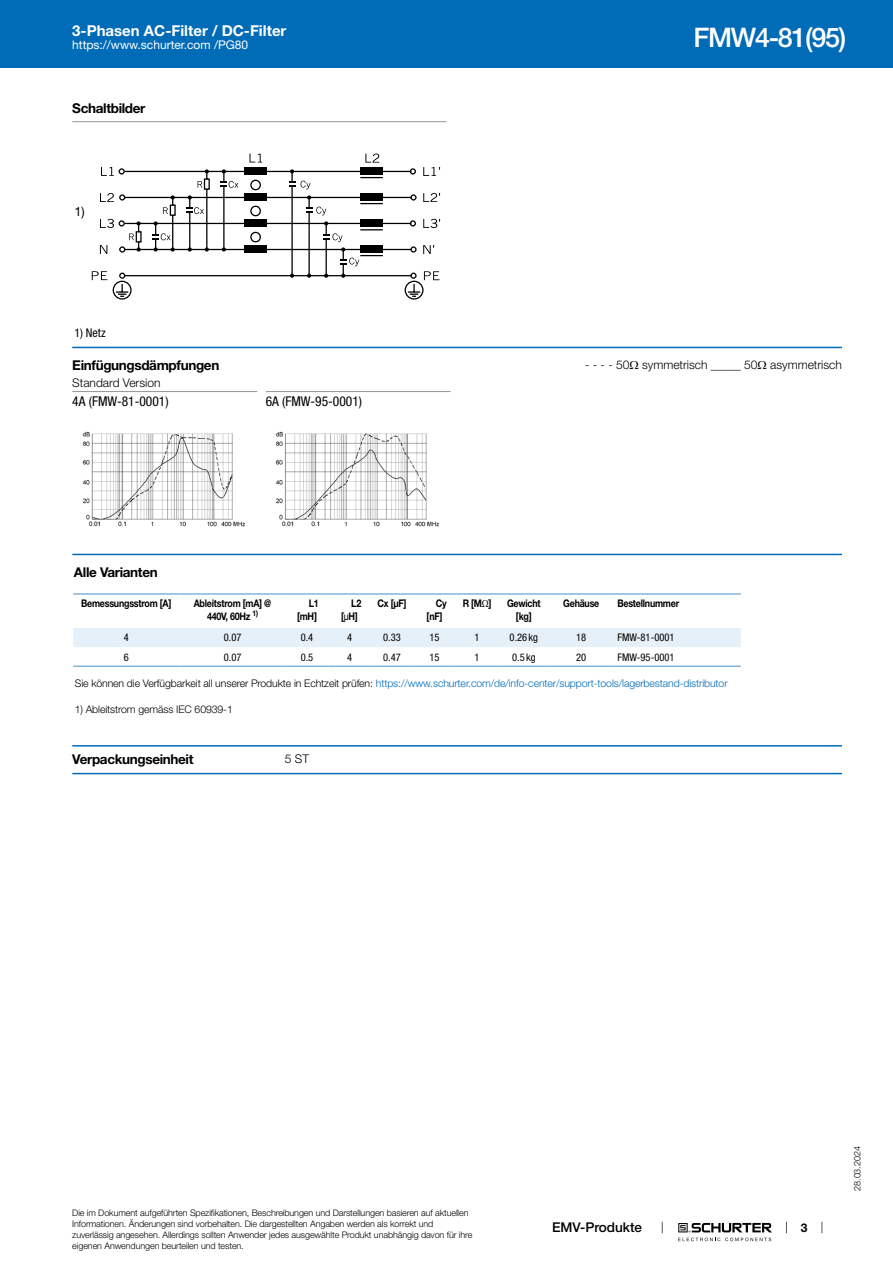
<style>
.page{position:relative;width:893px;height:1263px;background:#fff}
.page>*{position:absolute;margin:0;border:0;box-sizing:border-box;transform-origin:0 0}
.t1{font:500 27px "Helvetica Neue LT";letter-spacing:-.05em;color:#fff}
.t2{font:700 15px "Helvetica Neue LT";color:#fff}
.t3{font:700 13.5px "Helvetica Neue LT";letter-spacing:-.025em;color:#000}
.t4{font:condensed 13.5px "Helvetica Neue LT";color:#000}
.t5{font:500 13.5px "Helvetica Neue LT";color:#000}
.t6{font:12.75px "Helvetica Neue LT";color:#000}
.t7{font:300 12px "Helvetica Neue LT";color:#000}
.t8{font:12px "Helvetica Neue LT";color:#fff}
.t9{font:condensed 12px "Helvetica Neue LT";color:#000}
.t10{font:700 12px "Helvetica Neue LT";color:#000}
.t11{font:300 10.5px "Helvetica Neue LT";letter-spacing:-.01em;color:#006bb6}
.t12{font:700 10.5px/12.6px "Helvetica Neue LT";letter-spacing:-.025em;color:#000;text-align:center;scale:.85 1}
.t13{font:condensed 10.5px "Helvetica Neue LT";color:#000}
.t14{font:300 10.5px "Helvetica Neue LT";letter-spacing:-.01em;color:#000}
.t15{font:300 9px/10.8px "Helvetica Neue LT";letter-spacing:-.01em;color:#000}
.s1{font-family:"Arial Unicode MS";font-weight:400}
.s2{color:#000}
</style>
<div class="page">
<svg style="left:678px;top:1223px;width:94px;height:18px"></svg>
<div style="left:0;top:0;width:893px;height:68px;background:#006bb6"></div>
<hr style="left:72px;top:121px;width:374px;height:1px;background:#939598">
<svg style="left:92px;top:154px;width:348px;height:146px"></svg>
<hr style="left:72px;top:347px;width:770px;height:1px;background:#006bb6">
<hr style="left:72px;top:391px;width:185px;height:1px;background:#939598">
<img style="left:82px;top:431px;width:163px;height:96px">
<hr style="left:266px;top:391px;width:185px;height:1px;background:#939598">
<img style="left:275px;top:431px;width:164px;height:96px">
<hr style="left:72px;top:554px;width:770px;height:1px;background:#006bb6">
<div style="left:73px;top:628px;width:668px;height:19px;background:#e6f0f8"></div>
<hr style="left:73px;top:593px;width:106px;height:2px;background:#80b5db">
<hr style="left:179px;top:593px;width:107px;height:2px;background:#80b5db">
<hr style="left:286px;top:593px;width:42px;height:2px;background:#80b5db">
<hr style="left:328px;top:593px;width:43px;height:2px;background:#80b5db">
<hr style="left:371px;top:593px;width:42px;height:2px;background:#80b5db">
<hr style="left:413px;top:593px;width:43px;height:2px;background:#80b5db">
<hr style="left:456px;top:593px;width:42px;height:2px;background:#80b5db">
<hr style="left:498px;top:593px;width:51px;height:2px;background:#80b5db">
<hr style="left:549px;top:593px;width:64px;height:2px;background:#80b5db">
<hr style="left:613px;top:593px;width:128px;height:2px;background:#80b5db">
<hr style="left:73px;top:665px;width:106px;height:2px;background:#80b5db">
<hr style="left:179px;top:665px;width:107px;height:2px;background:#80b5db">
<hr style="left:286px;top:665px;width:42px;height:2px;background:#80b5db">
<hr style="left:328px;top:665px;width:43px;height:2px;background:#80b5db">
<hr style="left:371px;top:665px;width:42px;height:2px;background:#80b5db">
<hr style="left:413px;top:665px;width:43px;height:2px;background:#80b5db">
<hr style="left:456px;top:665px;width:42px;height:2px;background:#80b5db">
<hr style="left:498px;top:665px;width:51px;height:2px;background:#80b5db">
<hr style="left:549px;top:665px;width:64px;height:2px;background:#80b5db">
<hr style="left:613px;top:665px;width:128px;height:2px;background:#80b5db">
<hr style="left:72px;top:745px;width:770px;height:1px;background:#006bb6">
<hr style="left:72px;top:773px;width:770px;height:1px;background:#006bb6">
<h2 class="t2" style="left:72px;top:21px;width:216px">3-Phasen AC-Filter / DC-Filter</h2>
<h3 class="t8" style="left:72px;top:38px;width:178px">https://www.schurter.com /PG80</h3>
<h3 class="t3" style="left:72px;top:99px;width:75px">Schaltbilder</h3>
<h3 class="t6" style="left:74px;top:204px;width:12px">1)</h3>
<h1 class="t1" style="left:694px;top:21px;width:154px">FMW4-81(95)</h1>
<h3 class="t9" style="left:74px;top:326px;width:33px">1) Netz</h3>
<h3 class="t3" style="left:72px;top:357px;width:149px">Einfügungsdämpfungen</h3>
<h3 class="t7" style="left:585px;top:357px;width:258px">- - - - 50<span class="s1">Ω</span> symmetrisch _____ 50<span class="s1">Ω</span> asymmetrisch</h3>
<h3 class="t7" style="left:72px;top:375px;width:90px">Standard Version</h3>
<h3 class="t4" style="left:72px;top:393px;width:98px">4A (FMW-81-0001)</h3>
<h3 class="t4" style="left:266px;top:393px;width:98px">6A (FMW-95-0001)</h3>
<h3 class="t3" style="left:74px;top:564px;width:85px">Alle Varianten</h3>
<p class="t12" style="left:81px;top:597px;width:108px">Bemessungsstrom [A]</p>
<p class="t12" style="left:194px;top:597px;width:93px">Ableitstrom [mA] @<br>440V, 60Hz <sup>1)</sup></p>
<p class="t12" style="left:297px;top:597px;width:27px;text-align:right">L1 [mH]</p>
<p class="t12" style="left:341px;top:597px;width:25px;text-align:left;text-indent:10px">L2 [<span class="s1">μ</span>H]</p>
<p class="t12" style="left:377px;top:597px;width:36px">Cx [µF]</p>
<p class="t12" style="left:427px;top:597px;width:25px;text-align:left;text-indent:9px">Cy [nF]</p>
<p class="t12" style="left:463px;top:597px;width:35px">R [M<span class="s1">Ω</span>]</p>
<p class="t12" style="left:507px;top:597px;width:41px">Gewicht [kg]</p>
<p class="t12" style="left:563px;top:597px;width:44px">Gehäuse</p>
<p class="t12" style="left:617px;top:597px;width:74px">Bestellnummer</p>
<p class="t13" style="left:124px;top:632px;width:7px">4</p>
<p class="t13" style="left:224px;top:632px;width:19px">0.07</p>
<p class="t13" style="left:301px;top:632px;width:14px">0.4</p>
<p class="t13" style="left:347px;top:632px;width:7px">4</p>
<p class="t13" style="left:383px;top:632px;width:19px">0.33</p>
<p class="t13" style="left:430px;top:632px;width:12px">15</p>
<p class="t13" style="left:475px;top:632px;width:7px">1</p>
<p class="t13" style="left:510px;top:632px;width:30px">0.26 kg</p>
<p class="t13" style="left:576px;top:632px;width:12px">18</p>
<p class="t13" style="left:617px;top:632px;width:59px">FMW-81-0001</p>
<p class="t13" style="left:124px;top:651px;width:7px">6</p>
<p class="t13" style="left:224px;top:651px;width:19px">0.07</p>
<p class="t13" style="left:301px;top:651px;width:14px">0.5</p>
<p class="t13" style="left:347px;top:651px;width:7px">4</p>
<p class="t13" style="left:383px;top:651px;width:19px">0.47</p>
<p class="t13" style="left:430px;top:651px;width:12px">15</p>
<p class="t13" style="left:475px;top:651px;width:7px">1</p>
<p class="t13" style="left:512px;top:651px;width:25px">0.5 kg</p>
<p class="t13" style="left:576px;top:651px;width:12px">20</p>
<p class="t13" style="left:617px;top:651px;width:59px">FMW-95-0001</p>
<p class="t11" style="left:75px;top:677px;width:654px"><span class="s2">Sie können die Verfügbarkeit all unserer Produkte in Echtzeit prüfen:</span> https://www.schurter.com/de/info-center/support-tools/lagerbestand-distributor</p>
<p class="t14" style="left:75px;top:703px;width:160px">1) Ableitstrom gemäss IEC 60939-1</p>
<h3 class="t3" style="left:72px;top:751px;width:123px">Verpackungseinheit</h3>
<h3 class="t7" style="left:285px;top:751px;width:26px">5 ST</h3>
<p class="t15" style="left:72px;top:1207px;width:402px">Die im Dokument aufgeführten Spezifikationen, Beschreibungen und Darstellungen basieren auf aktuellen Informationen. Änderungen sind vorbehalten. Die dargestellten Angaben werden als korrekt und zuverlässig angesehen. Allerdings sollten Anwender jedes ausgewählte Produkt unabhängig davon für ihre eigenen Anwendungen beurteilen und testen.</p>
<h3 class="t5" style="left:552px;top:1219px;width:92px">EMV-Produkte</h3>
<h3 class="t10" style="left:801px;top:1220px;width:8px">3</h3>
<p class="t15" style="left:852px;top:1191px;width:46px;rotate:-90deg">28.03.2024</p>
</div>
